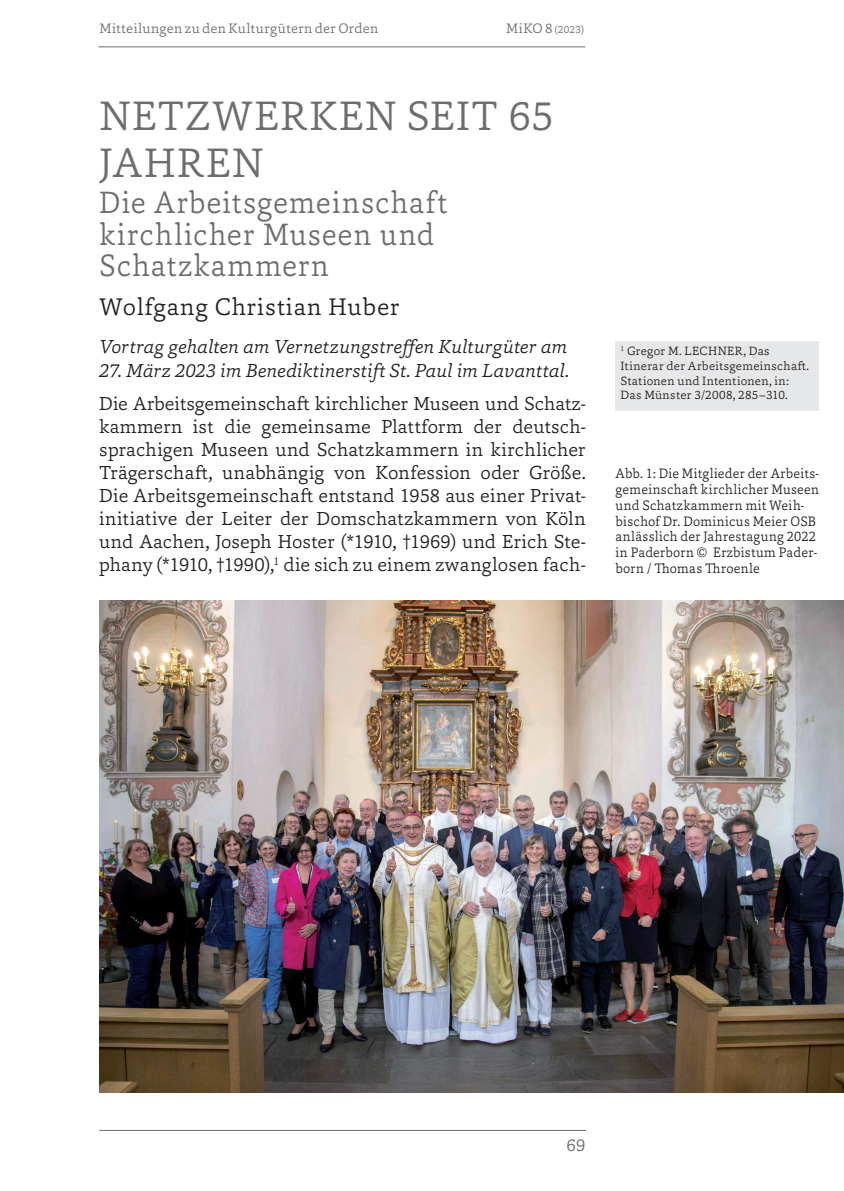
<style>
.page{position:relative;width:844px;height:1191px;background:#fff}
.page>*{position:absolute;margin:0;border:0;box-sizing:border-box;transform-origin:0 0}
.t1{font:300 42px/46.9px "Capita";letter-spacing:.03em;color:#6c6d70}
.t2{font:300 31.5px/31.5px "Capita";letter-spacing:.04em;color:#6c6d70;scale:.95 1}
.t3{font:300 24.5px "Capita";letter-spacing:.03em;color:#231f20}
.t4{font:300 19.25px/23.1px "Capita";letter-spacing:.01em;color:#231f20;text-align:justify}
.t5{font:italic 300 19.25px "Capita";letter-spacing:-.005em;color:#231f20}
.t6{font:300 17.5px "Capita";color:#6c6d70}
.t7{font:300 14px/15.8px "Capita";letter-spacing:.02em;color:#231f20;scale:.95 1}
.t8{font:300 14px "Capita";letter-spacing:.025em;color:#6c6d70}
.t9{font:300 12.25px/14.9px "Capita";letter-spacing:.025em;color:#231f20}
.t10{font:300 10.5px "Capita";color:#6c6d70}
.s1{font-size:14px}
</style>
<div class="page">
<hr style="left:99px;top:1130px;width:487px;height:1px;background:#6c6d70">
<hr style="left:98px;top:47px;width:487px;height:1px;background:#6c6d70">
<img style="left:99px;top:600px;width:744px;height:492px">
<div style="left:615px;top:341px;width:204px;height:69px;background:#e6e7e9"></div>
<p class="t8" style="left:99px;top:19px;width:280px">Mitteilungen zu den Kulturgütern der Orden</p>
<p class="t10" style="left:506px;top:23px;width:79px"><span class="s1">MiKO 8</span> (2023)</p>
<h1 class="t1" style="left:99px;top:91px;width:455px">NETZWERKEN SEIT 65<br>JAHREN</h1>
<h2 class="t2" style="left:99px;top:186px;width:368px">Die Arbeitsgemeinschaft kirchlicher Museen und<br>Schatzkammern</h2>
<p class="t3" style="left:99px;top:291px;width:302px">Wolfgang Christian Huber</p>
<p class="t5" style="left:99px;top:334px;width:469px">Vortrag gehalten am Vernetzungstreffen Kulturgüter am</p>
<p class="t5" style="left:99px;top:357px;width:471px">27. März 2023 im Benediktinerstift St. Paul im Lavanttal.</p>
<p class="t4" style="left:99px;top:391px;width:488px">Die Arbeitsgemeinschaft kirchlicher Museen und Schatz&shy;kammern ist die gemeinsame Plattform der deutsch&shy;sprachigen Museen und Schatzkammern in kirchlicher Trägerschaft, unabhängig von Konfession oder Größe.<br>Die Arbeitsgemeinschaft entstand 1958 aus einer Privat&shy;initiative der Leiter der Domschatzkammern von Köln und Aachen, Joseph Hoster (*1910, †1969) und Erich Ste&shy;phany (*1910, †1990),<sup>1</sup> die sich zu einem zwanglosen fach-</p>
<p class="t9" style="left:620px;top:343px;width:190px"><sup>1</sup> Gregor M. LECHNER, Das<br>Itinerar der Arbeitsgemeinschaft.<br>Stationen und Intentionen, in:<br>Das Münster 3/2008, 285–310.</p>
<p class="t7" style="left:615px;top:465px;width:216px">Abb. 1: Die Mitglieder der Arbeits&shy;gemeinschaft kirchlicher Museen und Schatzkammern mit Weih&shy;bischof Dr. Dominicus Meier OSB anlässlich der Jahrestagung 2022 in Paderborn © Erzbistum Pader&shy;born / Thomas Throenle</p>
<p class="t6" style="left:566px;top:1133px;width:20px">69</p>
</div>
